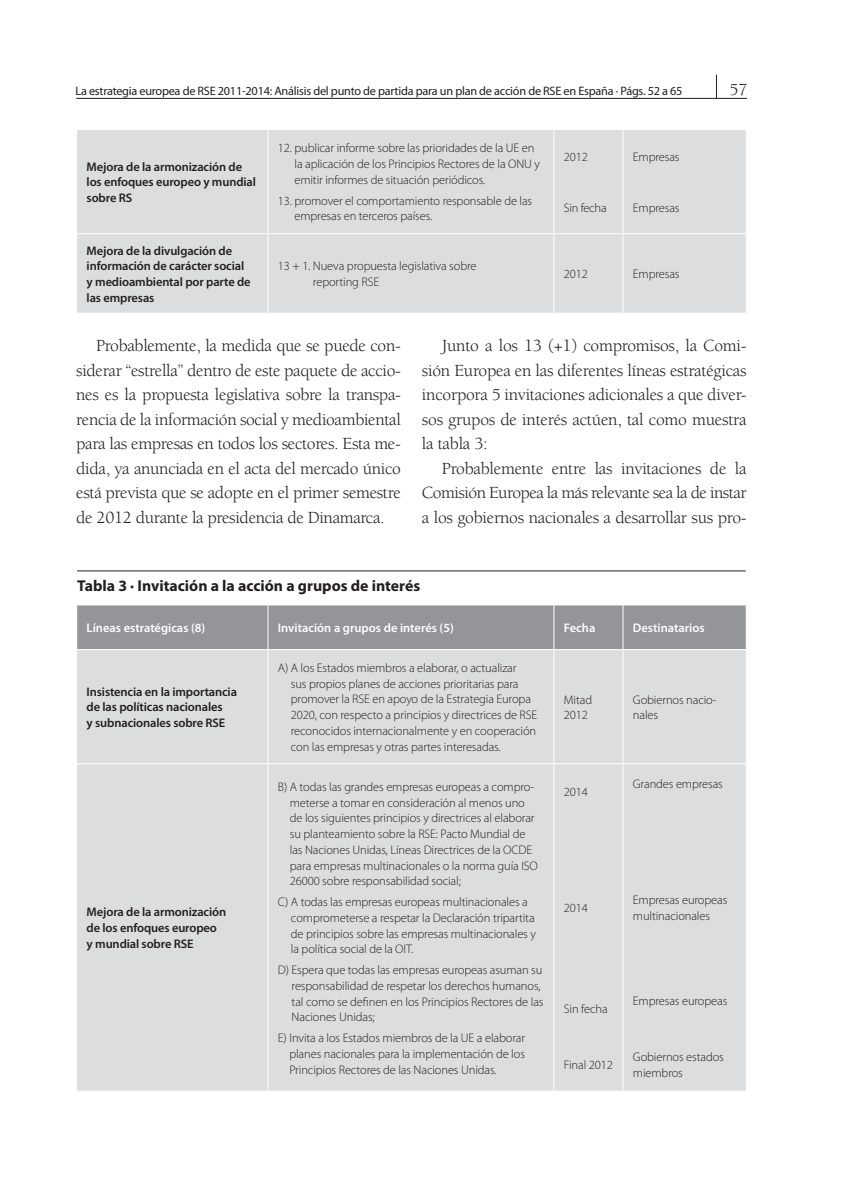
<style>
.page{position:relative;width:846px;height:1191px;background:#fff}
.page>*{position:absolute;margin:0;border:0;box-sizing:border-box;transform-origin:0 0}
.t1{font:17.5px/24.5px "Berkeley";letter-spacing:-.015em;color:#231f20;text-align:justify}
.t2{font:700 15.75px "Myriad Pro";color:#231f20}
.t3{font:300 12.42px/15.8px "Myriad Pro";letter-spacing:-.01em;color:#231f20}
.t4{font:600 12.42px/15.8px "Myriad Pro";letter-spacing:-.01em;color:#231f20}
.t5{font:600 12.42px "Myriad Pro";color:#fff}
.t6{font:12.25px "Myriad Pro";letter-spacing:-.02em;color:#231f20}
</style>
<div class="page">
<hr style="left:76px;top:98px;width:670px;height:1px;background:#231f20">
<div style="left:77px;top:130px;width:668px;height:183px;background:#dcdddf"></div>
<hr style="left:267px;top:130px;width:1px;height:103px;background:#fff">
<hr style="left:553px;top:130px;width:1px;height:103px;background:#fff">
<hr style="left:622px;top:130px;width:1px;height:103px;background:#fff">
<hr style="left:267px;top:234px;width:1px;height:79px;background:#fff">
<hr style="left:553px;top:234px;width:1px;height:79px;background:#fff">
<hr style="left:622px;top:234px;width:1px;height:79px;background:#fff">
<hr style="left:76px;top:233px;width:192px;height:1px;background:#fff">
<hr style="left:268px;top:233px;width:285px;height:1px;background:#fff">
<hr style="left:553px;top:233px;width:69px;height:1px;background:#fff">
<hr style="left:622px;top:233px;width:124px;height:1px;background:#fff">
<div style="left:77px;top:605px;width:668px;height:44px;background:#939598"></div>
<div style="left:77px;top:650px;width:668px;height:441px;background:#dcdddf"></div>
<hr style="left:267px;top:605px;width:1px;height:44px;background:#fff">
<hr style="left:553px;top:605px;width:1px;height:44px;background:#fff">
<hr style="left:622px;top:605px;width:1px;height:44px;background:#fff">
<hr style="left:267px;top:650px;width:1px;height:113px;background:#fff">
<hr style="left:553px;top:650px;width:1px;height:113px;background:#fff">
<hr style="left:622px;top:650px;width:1px;height:113px;background:#fff">
<hr style="left:267px;top:764px;width:1px;height:327px;background:#fff">
<hr style="left:553px;top:764px;width:1px;height:327px;background:#fff">
<hr style="left:622px;top:764px;width:1px;height:327px;background:#fff">
<hr style="left:76px;top:763px;width:192px;height:1px;background:#fff">
<hr style="left:268px;top:763px;width:285px;height:1px;background:#fff">
<hr style="left:553px;top:763px;width:69px;height:1px;background:#fff">
<hr style="left:622px;top:763px;width:124px;height:1px;background:#fff">
<hr style="left:77px;top:571px;width:668px;height:1px;background:#231f20">
<p class="t6" style="left:75px;top:84px;width:608px">La estrategia europea de RSE 2011-2014: Análisis del punto de partida para un plan de acción de RSE en España · Págs. 52 a 65</p>
<h1 class="t1" style="left:729px;top:77px;width:20px">57</h1>
<p class="t4" style="left:87px;top:158px;width:171px">Mejora de la armonización de los enfoques europeo y mundial sobre RS</p>
<p class="t4" style="left:87px;top:242px;width:165px">Mejora de la divulgación de información de carácter social y medioambiental por parte de las empresas</p>
<p class="t3" style="left:294px;top:140px;width:247px;text-indent:-17px">12. publicar informe sobre las prioridades de la UE en la aplicación de los Principios Rectores de la ONU y emitir informes de situación periódicos.</p>
<p class="t3" style="left:294px;top:192px;width:239px;text-indent:-17px">13. promover el comportamiento responsable de las empresas en terceros países.</p>
<p class="t3" style="left:563px;top:149px;width:25px">2012</p>
<p class="t3" style="left:563px;top:199px;width:44px">Sin fecha</p>
<p class="t3" style="left:632px;top:149px;width:48px">Empresas</p>
<p class="t3" style="left:632px;top:199px;width:48px">Empresas</p>
<p class="t3" style="left:313px;top:258px;width:165px;text-indent:-35px">13 + 1. Nueva propuesta legislativa sobre reporting RSE</p>
<p class="t3" style="left:563px;top:266px;width:25px">2012</p>
<p class="t3" style="left:632px;top:266px;width:48px">Empresas</p>
<p class="t1" style="left:76px;top:334px;width:326px;text-indent:20px">Probablemente, la medida que se puede con&shy;siderar “estrella” dentro de este paquete de accio&shy;nes es la propuesta legislativa sobre la transpa&shy;rencia de la información social y medioambiental para las empresas en todos los sectores. Esta me&shy;dida, ya anunciada en el acta del mercado único está prevista que se adopte en el primer semestre de 2012 durante la presidencia de Dinamarca.</p>
<h1 class="t1" style="left:422px;top:334px;width:326px;text-indent:20px">Junto a los 13 (+1) compromisos, la Comi&shy;sión Europea en las diferentes líneas estratégicas incorpora 5 invitaciones adicionales a que diver&shy;sos grupos de interés actúen, tal como muestra la tabla 3:</h1>
<h1 class="t1" style="left:422px;top:456px;width:326px;text-indent:20px">Probablemente entre las invitaciones de la Comisión Europea la más relevante sea la de instar a los gobiernos nacionales a desarrollar sus pro-</h1>
<p class="t2" style="left:77px;top:575px;width:344px">Tabla 3 · Invitación a la acción a grupos de interés</p>
<p class="t5" style="left:87px;top:620px;width:120px">Líneas estratégicas (8)</p>
<p class="t5" style="left:278px;top:620px;width:177px">Invitación a grupos de interés (5)</p>
<p class="t5" style="left:563px;top:620px;width:33px">Fecha</p>
<p class="t5" style="left:632px;top:620px;width:73px">Destinatarios</p>
<p class="t4" style="left:87px;top:683px;width:152px">Insistencia en la importancia de las políticas nacionales<br>y subnacionales sobre RSE</p>
<p class="t4" style="left:87px;top:904px;width:141px">Mejora de la armonización de los enfoques europeo y mundial sobre RSE</p>
<p class="t3" style="left:291px;top:660px;width:248px;text-indent:-13px">A) A los Estados miembros a elaborar, o actualizar<br>sus propios planes de acciones prioritarias para promover la RSE en apoyo de la Estrategia Europa 2020, con respecto a principios y directrices de RSE reconocidos internacionalmente y en cooperación con las empresas y otras partes interesadas.</p>
<p class="t3" style="left:290px;top:779px;width:249px;text-indent:-12px">B) A todas las grandes empresas europeas a compro&shy;meterse a tomar en consideración al menos uno de los siguientes principios y directrices al elaborar su planteamiento sobre la RSE: Pacto Mundial de las Naciones Unidas, Líneas Directrices de la OCDE para empresas multinacionales o la norma guía ISO 26000 sobre responsabilidad social;</p>
<p class="t3" style="left:291px;top:894px;width:246px;text-indent:-13px">C) A todas las empresas europeas multinacionales a comprometerse a respetar la Declaración tripartita de principios sobre las empresas multinacionales y la política social de la OIT.</p>
<p class="t3" style="left:291px;top:962px;width:253px;text-indent:-14px">D) Espera que todas las empresas europeas asuman su responsabilidad de respetar los derechos humanos, tal como se definen en los Principios Rectores de las Naciones Unidas;</p>
<p class="t3" style="left:289px;top:1030px;width:237px;text-align:justify;text-indent:-11px">E) Invita a los Estados miembros de la UE a elaborar planes nacionales para la implementación de los Principios Rectores de las Naciones Unidas.</p>
<p class="t3" style="left:563px;top:691px;width:30px">Mitad<br>2012</p>
<p class="t3" style="left:632px;top:691px;width:85px">Gobiernos nacio&shy;nales</p>
<p class="t3" style="left:563px;top:783px;width:25px">2014</p>
<p class="t3" style="left:632px;top:776px;width:91px">Grandes empresas</p>
<p class="t3" style="left:563px;top:900px;width:25px">2014</p>
<p class="t3" style="left:632px;top:892px;width:96px">Empresas europeas multinacionales</p>
<p class="t3" style="left:563px;top:1001px;width:45px">Sin fecha</p>
<p class="t3" style="left:563px;top:1057px;width:50px">Final 2012</p>
<p class="t3" style="left:632px;top:993px;width:96px">Empresas europeas</p>
<p class="t3" style="left:632px;top:1049px;width:92px">Gobiernos estados miembros</p>
</div>
